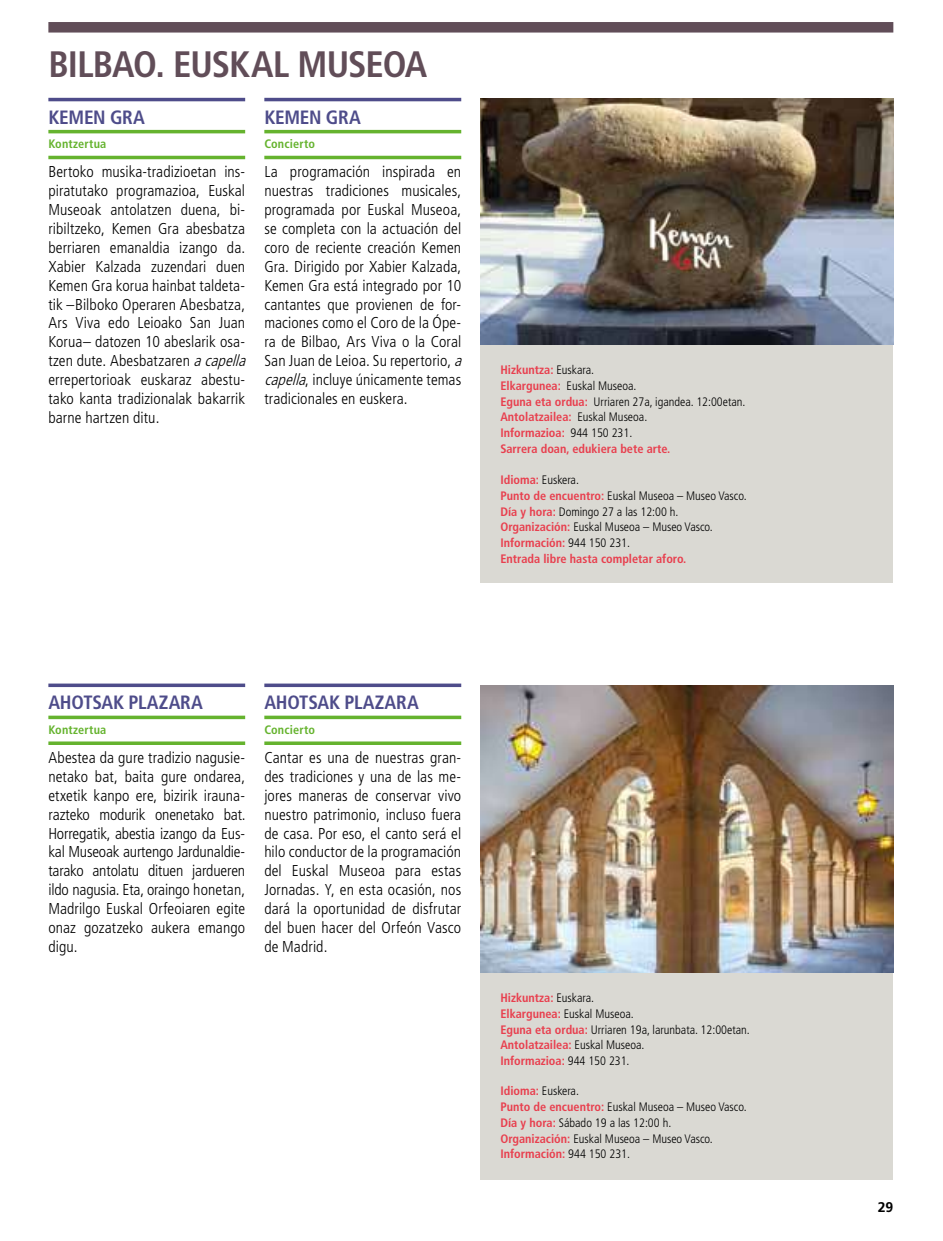
<style>
.page{position:relative;width:943px;height:1241px;background:#fff}
.page>*{position:absolute;margin:0;border:0;box-sizing:border-box;transform-origin:0 0}
.t1{font:700 condensed 36.75px "Frutiger";letter-spacing:-.025em;color:#614d58}
.t2{font:700 condensed 19.25px "Frutiger";letter-spacing:-.01em;color:#4e4c8a}
.t3{font:300 condensed 15.75px/18.9px "Frutiger";letter-spacing:.005em;color:#000;text-align:justify}
.t4{font:700 14px "Frutiger";color:#000}
.t5{font:700 condensed 12.25px/15.8px "Frutiger";color:#e83f4e}
.t6{font:300 condensed 12.25px/15.8px "Frutiger";color:#000}
.t7{font:700 condensed 12.25px "Frutiger";letter-spacing:.015em;color:#65b32e}
.s1{font-style:italic}
.s2{font-weight:300;color:#000}
.s3{font-weight:700;color:#e83f4e}
</style>
<div class="page">
<div style="left:480px;top:685px;width:413px;height:494px;background:#dad9d3"></div>
<div style="left:480px;top:98px;width:413px;height:485px;background:#dad9d3"></div>
<img style="left:480px;top:685px;width:413px;height:287px">
<img style="left:480px;top:98px;width:413px;height:247px">
<svg style="left:264px;top:683px;width:197px;height:4px"></svg>
<svg style="left:264px;top:715px;width:197px;height:4px"></svg>
<hr style="left:264px;top:741px;width:197px;height:3px;background:#65b32e">
<hr style="left:264px;top:98px;width:197px;height:3px;background:#4e4c8a">
<hr style="left:264px;top:130px;width:197px;height:3px;background:#65b32e">
<hr style="left:264px;top:156px;width:197px;height:3px;background:#65b32e">
<div style="left:48px;top:22px;width:845px;height:11px;background:#614d58"></div>
<hr style="left:48px;top:98px;width:197px;height:3px;background:#4e4c8a">
<hr style="left:48px;top:130px;width:197px;height:3px;background:#65b32e">
<hr style="left:48px;top:156px;width:197px;height:3px;background:#65b32e">
<svg style="left:48px;top:683px;width:197px;height:4px"></svg>
<svg style="left:48px;top:715px;width:197px;height:4px"></svg>
<hr style="left:48px;top:741px;width:197px;height:3px;background:#65b32e">
<h1 class="t1" style="left:48px;top:43px;width:380px">BILBAO. EUSKAL MUSEOA</h1>
<p class="t2" style="left:48px;top:105px;width:98px">KEMEN GRA</p>
<p class="t7" style="left:48px;top:137px;width:59px">Kontzertua</p>
<p class="t3" style="left:48px;top:162px;width:203px;text-align:left">Bertoko musika-tradizioetan ins&shy;piratutako programazioa, Euskal<br>Museoak antolatzen duena, bi&shy;ribiltzeko, Kemen Gra abesbatza berriaren emanaldia izango da.<br>Xabier Kalzada zuzendari duen<br>Kemen Gra korua hainbat taldeta&shy;tik –Bilboko Operaren Abesbatza,<br>Ars Viva edo Leioako San Juan<br>Korua– datozen 10 abeslarik osa&shy;tzen dute. Abesbatzaren <span class="s1">acapella </span>errepertorioak euskaraz abestu&shy;tako kanta tradizionalak bakarrik barne hartzen ditu.</p>
<p class="t2" style="left:264px;top:105px;width:98px">KEMEN GRA</p>
<p class="t7" style="left:264px;top:137px;width:52px">Concierto</p>
<p class="t3" style="left:264px;top:162px;width:203px;text-align:left">La programación inspirada en nuestras tradiciones musicales, programada por Euskal Museoa, se completa con la actuación del coro de reciente creación Kemen<br>Gra. Dirigido por Xabier Kalzada,<br>Kemen Gra está integrado por 10 cantantes que provienen de for&shy;maciones como el Coro de la Ópe&shy;ra de Bilbao, Ars Viva o la Coral<br>San Juan de Leioa. Su repertorio, <span class="s1">a capella</span>, incluye únicamente temas tradicionales en euskera.</p>
<p class="t5" style="left:500px;top:362px;width:246px">Hizkuntza: <span class="s2">Euskara.<br></span>Elkargunea: <span class="s2">Euskal Museoa.<br></span>Eguna eta ordua: <span class="s2">Urriaren 27a, igandea. 12:00etan.<br></span>Antolatzailea: <span class="s2">Euskal Museoa.<br></span>Informazioa: <span class="s2">944 150 231.<br></span>Sarrera doan, edukiera bete arte.</p>
<p class="t5" style="left:500px;top:472px;width:248px">Idioma: <span class="s2">Euskera.<br></span>Punto de encuentro: <span class="s2">Euskal Museoa – Museo Vasco.<br></span>Día y hora: <span class="s2">Domingo 27 a las 12:00 h.<br></span>Organización: <span class="s2">Euskal Museoa – Museo Vasco.<br></span>Información: <span class="s2">944 150 231.<br></span>Entrada libre hasta completar aforo.</p>
<p class="t2" style="left:48px;top:691px;width:156px">AHOTSAK PLAZARA</p>
<p class="t7" style="left:48px;top:722px;width:59px">Kontzertua</p>
<p class="t3" style="left:48px;top:748px;width:199px">Abestea da gure tradizio nagusie&shy;netako bat, baita gure ondarea, etxetik kanpo ere, bizirik irauna&shy;razteko modurik onenetako bat.<br>Horregatik, abestia izango da Eus&shy;kal Museoak aurtengo Jardunaldie&shy;tarako antolatu dituen jardueren ildo nagusia. Eta, oraingo honetan, Madrilgo Euskal Orfeoiaren egite onaz gozatzeko aukera emango digu.</p>
<p class="t2" style="left:264px;top:691px;width:156px">AHOTSAK PLAZARA</p>
<p class="t7" style="left:264px;top:722px;width:52px">Concierto</p>
<p class="t3" style="left:264px;top:748px;width:198px">Cantar es una de nuestras gran&shy;des tradiciones y una de las me&shy;jores maneras de conservar vivo nuestro patrimonio, incluso fuera de casa. Por eso, el canto será el hilo conductor de la programación del Euskal Museoa para estas Jornadas. Y, en esta ocasión, nos dará la oportunidad de disfrutar del buen hacer del Orfeón Vasco de Madrid.</p>
<p class="t6" style="left:500px;top:989px;width:251px"><span class="s3">Hizkuntza:</span> Euskara.<br><span class="s3">Elkargunea:</span> Euskal Museoa.<br><span class="s3">Eguna eta ordua:</span> Urriaren 19a, larunbata. 12:00etan.<br><span class="s3">Antolatzailea:</span> Euskal Museoa.<br><span class="s3">Informazioa:</span> 944 150 231.</p>
<p class="t6" style="left:500px;top:1083px;width:248px"><span class="s3">Idioma:</span> Euskera.<br><span class="s3">Punto de encuentro:</span> Euskal Museoa – Museo Vasco.<br><span class="s3">Día y hora:</span> Sábado 19 a las 12:00 h.<br><span class="s3">Organización:</span> Euskal Museoa – Museo Vasco.<br><span class="s3">Información:</span> 944 150 231.</p>
<p class="t4" style="left:877px;top:1198px;width:17px">29</p>
</div>
